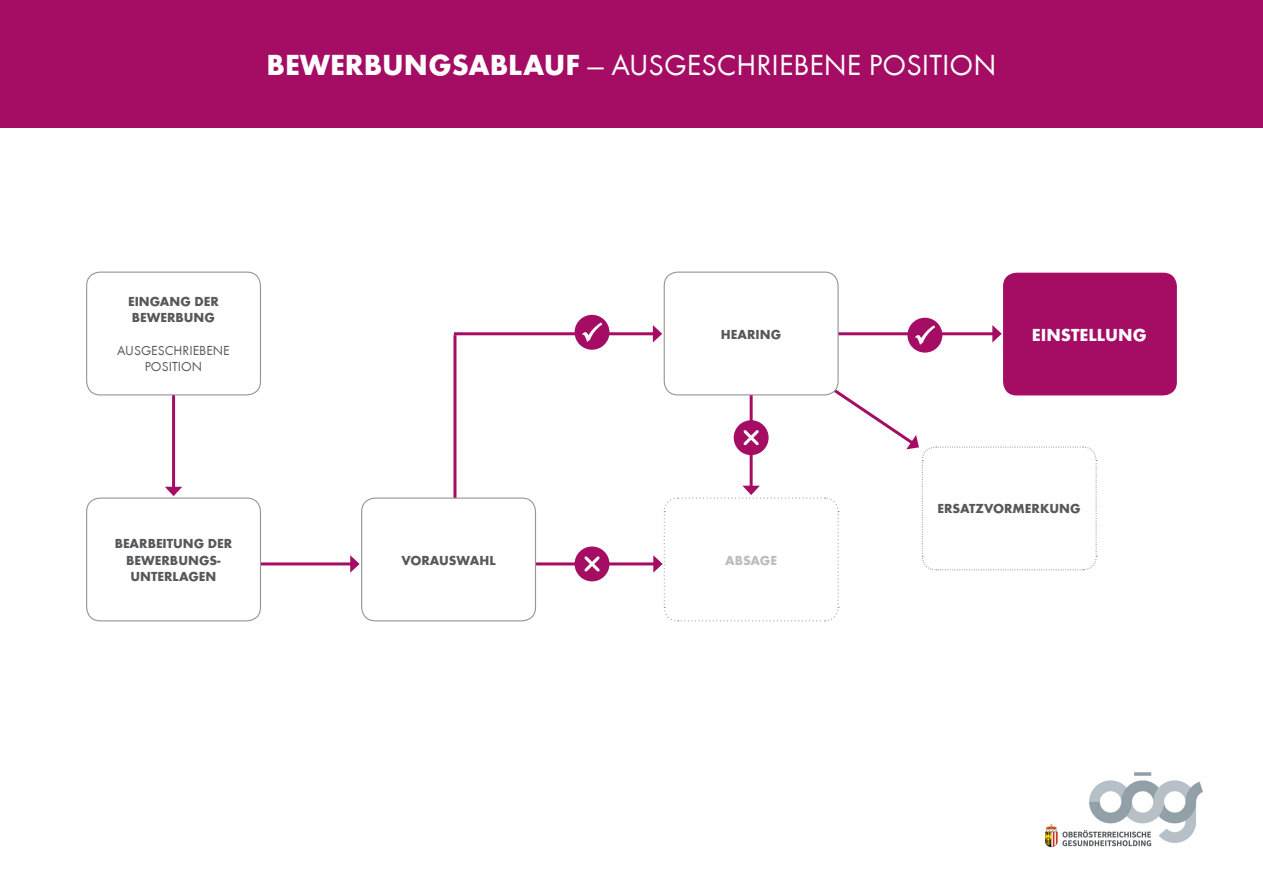
<style>
.page{position:relative;width:1263px;height:893px;background:#fff}
.page>*{position:absolute;margin:0;border:0;box-sizing:border-box;transform-origin:0 0}
.t1{font:30px "Futura T Boo";color:#fff}
.t2{font:700 18px "Futura T";color:#fff}
.t3{font:700 13.5px/16.2px "Futura T";color:#57585a;text-align:center}
.t4{font:13.5px/16.2px "Futura T Boo";color:#57585a;text-align:center}
.t5{font:700 13.5px "Futura T";color:#bcbdc0}
.s1{font-family:"Futura T";font-weight:700}
</style>
<div class="page">
<img style="left:1045px;top:772px;width:158px;height:76px">
<div style="left:0;top:0;width:1263px;height:128px;background:#a50c64"></div>
<hr style="left:202px;top:562px;width:151px;height:3px;background:#a50c64">
<svg style="left:350px;top:555px;width:10px;height:18px"></svg>
<hr style="left:454px;top:332px;width:201px;height:3px;background:#a50c64">
<hr style="left:505px;top:562px;width:151px;height:3px;background:#a50c64">
<div style="left:87px;top:498px;width:173px;height:123px;background:#fff;border-radius:14px"></div>
<div style="left:86px;top:497px;width:175px;height:124px;border:1px solid #939598;border-radius:14px"></div>
<div style="left:664px;top:272px;width:175px;height:123px;border:1px solid #939598;border-radius:14px"></div>
<div style="left:1003px;top:273px;width:174px;height:122px;background:#a50c64;border-radius:14px"></div>
<hr style="left:172px;top:339px;width:3px;height:150px;background:#a50c64">
<svg style="left:165px;top:487px;width:17px;height:9px"></svg>
<hr style="left:453px;top:335px;width:3px;height:230px;background:#a50c64">
<div style="left:87px;top:272px;width:173px;height:123px;background:#fff;border-radius:14px"></div>
<div style="left:86px;top:272px;width:175px;height:123px;border:1px solid #939598;border-radius:14px"></div>
<div style="left:575px;top:315px;width:34px;height:35px;background:#a50c64;border-radius:50%"></div>
<svg style="left:582px;top:322px;width:21px;height:20px"></svg>
<div style="left:907px;top:318px;width:35px;height:35px;background:#a50c64;border-radius:50%"></div>
<div style="left:575px;top:546px;width:34px;height:35px;background:#a50c64;border-radius:50%"></div>
<svg style="left:585px;top:557px;width:14px;height:14px"></svg>
<div style="left:362px;top:498px;width:173px;height:123px;background:#fff;border-radius:14px"></div>
<div style="left:361px;top:497px;width:175px;height:124px;border:1px solid #939598;border-radius:14px"></div>
<svg style="left:653px;top:324px;width:444px;height:298px"></svg>
<p class="t1" style="left:267px;top:48px;width:731px"><span class="s1">BEWERBUNGSABLAUF</span> — AUSGESCHRIEBENE POSITION</p>
<p class="t3" style="left:128px;top:293px;width:92px;text-align:left">EINGANG DER<br>BEWERBUNG</p>
<p class="t4" style="left:117px;top:342px;width:114px">AUSGESCHRIEBENE<br>POSITION</p>
<p class="t3" style="left:115px;top:536px;width:119px">BEARBEITUNG DER<br>BEWERBUNGS-<br>UNTERLAGEN</p>
<p class="t3" style="left:401px;top:552px;width:96px">VORAUSWAHL</p>
<p class="t3" style="left:721px;top:326px;width:62px">HEARING</p>
<p class="t2" style="left:1032px;top:324px;width:116px">EINSTELLUNG</p>
<p class="t5" style="left:725px;top:552px;width:53px">ABSAGE</p>
<p class="t3" style="left:937px;top:501px;width:145px">ERSATZVORMERKUNG</p>
</div>
